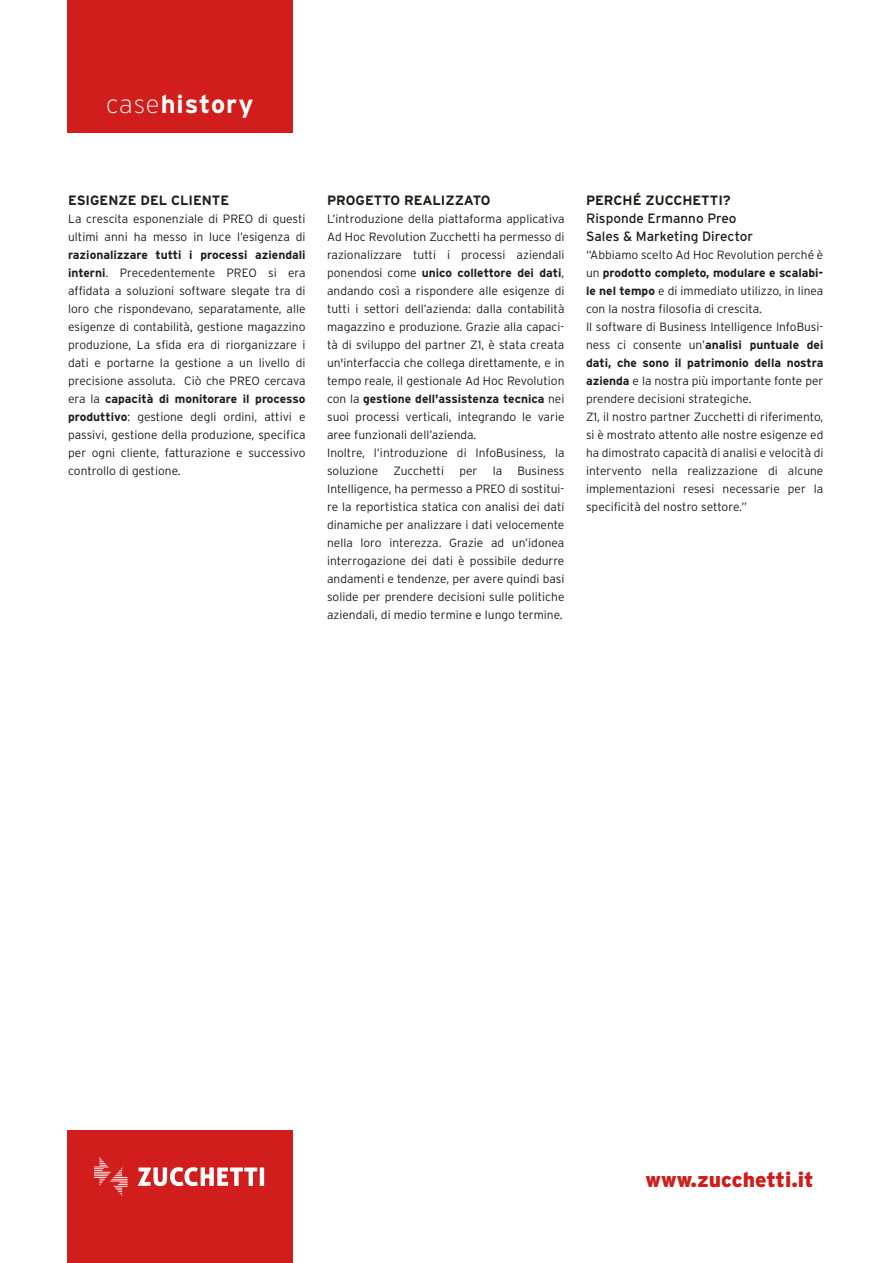
<style>
.page{position:relative;width:893px;height:1263px;background:#fff}
.page>*{position:absolute;margin:0;border:0;box-sizing:border-box;transform-origin:0 0}
.t1{font:700 25.5px "Interstate";letter-spacing:.04em;color:#fff}
.t2{font:900 21px "Interstate";color:#d11d1c}
.t3{font:700 13.5px "Interstate";color:#1d1d1b}
.t4{font:13.5px/18px "Interstate";color:#1d1d1b}
.t5{font:300 12px/18px "Interstate";color:#1d1d1b}
.s1{font-weight:200}
.s2{font-weight:700}
</style>
<div class="page">
<div style="left:68px;top:1131px;width:225px;height:132px;background:#d11d1c"></div>
<div style="left:67px;top:0;width:225px;height:132px;background:#d11d1c"></div>
<svg style="left:138px;top:1167px;width:126px;height:19px"></svg>
<svg style="left:94px;top:1157px;width:34px;height:39px"></svg>
<h1 class="t1" style="left:106px;top:89px;width:149px"><span class="s1">case</span>history</h1>
<p class="t3" style="left:68px;top:193px;width:163px">ESIGENZE DEL CLIENTE</p>
<p class="t5" style="left:68px;top:210px;width:239px">La crescita esponenziale di PREO di questi ultimi anni ha messo in luce l’esigenza di</p>
<p class="t5" style="left:68px;top:246px;width:239px;text-align:justify"><span class="s2">razionalizzare tutti i processi aziendali interni</span>. Precedentemente PREO si era affidata a soluzioni software slegate tra di loro che rispondevano, separatamente, alle esigenze di contabilità, gestione magazzino produzione, La sfida era di riorganizzare i dati e portarne la gestione a un livello di precisione assoluta. Ciò che PREO cercava era la <span class="s2">capacità di monitorare il processo produttivo</span>: gestione degli ordini, attivi e passivi, gestione della produzione, specifica per ogni cliente, fatturazione e successivo controllo di gestione.</p>
<p class="t3" style="left:327px;top:193px;width:165px">PROGETTO REALIZZATO</p>
<p class="t5" style="left:327px;top:210px;width:239px">L’introduzione della piattaforma applicativa Ad Hoc Revolution Zucchetti ha permesso di razionalizzare tutti i processi aziendali ponendosi come <span class="s2">unico collettore dei dati</span>, andando così a rispondere alle esigenze di tutti i settori dell’azienda: dalla contabilità magazzino e produzione. Grazie alla capaci&shy;tà di sviluppo del partner Z1, è stata creata un'interfaccia che collega direttamente, e in tempo reale, il gestionale Ad Hoc Revolution con la <span class="s2">gestione dell'assistenza tecnica</span> nei suoi processi verticali, integrando le varie aree funzionali dell’azienda.<br>Inoltre, l’introduzione di InfoBusiness, la soluzione</p>
<p class="t5" style="left:393px;top:462px;width:52px">Zucchetti</p>
<p class="t5" style="left:459px;top:462px;width:20px">per</p>
<p class="t5" style="left:493px;top:462px;width:11px">la</p>
<p class="t5" style="left:327px;top:462px;width:239px;text-align:justify;text-indent:190px">Business Intelligence, ha permesso a PREO di sostitui&shy;re la reportistica statica con analisi dei dati dinamiche per analizzare i dati velocemente nella loro interezza. Grazie ad un’idonea interrogazione dei dati è possibile dedurre andamenti e tendenze, per avere quindi basi solide per prendere decisioni sulle politiche aziendali, di medio termine e lungo termine.</p>
<p class="t3" style="left:586px;top:193px;width:146px">PERCHÉ ZUCCHETTI?</p>
<p class="t4" style="left:586px;top:209px;width:169px">Risponde Ermanno Preo<br>Sales &amp; Marketing Director</p>
<p class="t5" style="left:586px;top:246px;width:239px">“Abbiamo scelto Ad Hoc Revolution perché è un <span class="s2">prodotto completo, modulare e scalabi&shy;le nel tempo</span> e di immediato utilizzo, in linea con la nostra filosofia di crescita.<br>Il software di Business Intelligence InfoBusi&shy;ness ci consente un’<span class="s2">analisi puntuale dei dati, che sono il patrimonio della nostra azienda</span> e la nostra più importante fonte per prendere decisioni strategiche.<br>Z1, il nostro partner Zucchetti di riferimento, si è mostrato attento alle nostre esigenze ed ha dimostrato capacità di analisi e velocità di intervento nella realizzazione di alcune implementazioni resesi necessarie per la specificità del nostro settore.”</p>
<h2 class="t2" style="left:645px;top:1167px;width:170px">www.zucchetti.it</h2>
</div>
